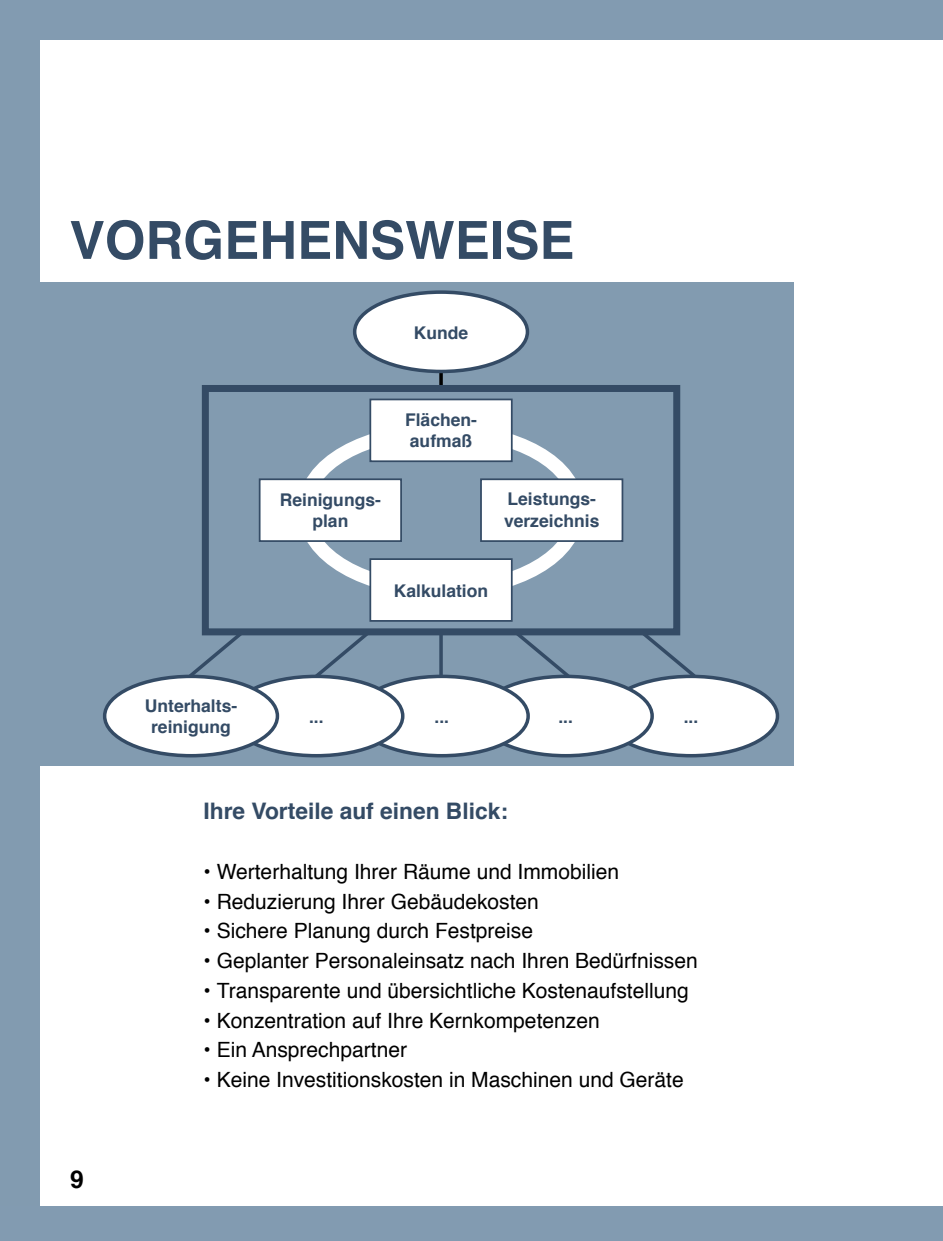
<style>
.page{position:relative;width:943px;height:1241px;background:#fff}
.page>*{position:absolute;margin:0;border:0;box-sizing:border-box;transform-origin:0 0}
.t1{font:700 52.5px "Helvetica";color:#344b65}
.t2{font:700 24.5px "Helvetica";color:#000}
.t3{font:700 22.75px "Helvetica";color:#344b65}
.t4{font:21px "Helvetica";color:#000}
.t5{font:700 17.5px/21px "Helvetica";color:#344b65}
.s1{font-weight:700}
</style>
<div class="page">
<div style="left:35px;top:282px;width:759px;height:483px;background:#829bb0"></div>
<div style="left:0;top:0;width:40px;height:1240px;background:#829bb0"></div>
<div style="left:0;top:0;width:943px;height:40px;background:#829bb1"></div>
<div style="left:0;top:1205px;width:943px;height:35px;background:#829bb1"></div>
<svg style="left:439px;top:373px;width:4px;height:12px"></svg>
<div style="left:354px;top:292px;width:173px;height:79px;background:#fff;border-radius:50%"></div>
<div style="left:353px;top:290px;width:176px;height:83px;border:4px solid #344b65;border-radius:50%"></div>
<div style="left:202px;top:385px;width:478px;height:250px;border:7px solid #344b65"></div>
<div style="left:369px;top:398px;width:143px;height:64px;background:#fff;border:2px solid #344b65"></div>
<div style="left:369px;top:558px;width:143px;height:63px;background:#fff;border:2px solid #344b65"></div>
<div style="left:259px;top:478px;width:143px;height:64px;background:#fff;border:2px solid #344b65"></div>
<div style="left:480px;top:478px;width:143px;height:64px;background:#fff;border:2px solid #344b65"></div>
<div style="left:604px;top:676px;width:173px;height:79px;background:#fff;border-radius:50%"></div>
<div style="left:603px;top:674px;width:176px;height:83px;border:4px solid #344b65;border-radius:50%"></div>
<div style="left:479px;top:676px;width:173px;height:79px;background:#fff;border-radius:50%"></div>
<div style="left:477px;top:674px;width:177px;height:83px;border:4px solid #344b65;border-radius:50%"></div>
<div style="left:355px;top:676px;width:173px;height:79px;background:#fff;border-radius:50%"></div>
<div style="left:353px;top:674px;width:177px;height:83px;border:4px solid #344b65;border-radius:50%"></div>
<div style="left:230px;top:676px;width:173px;height:79px;background:#fff;border-radius:50%"></div>
<div style="left:228px;top:674px;width:176px;height:83px;border:4px solid #344b65;border-radius:50%"></div>
<div style="left:105px;top:676px;width:172px;height:79px;background:#fff;border-radius:50%"></div>
<div style="left:103px;top:674px;width:176px;height:83px;border:4px solid #344b65;border-radius:50%"></div>
<svg style="left:439px;top:632px;width:4px;height:44px"></svg>
<svg style="left:311px;top:628px;width:62px;height:53px"></svg>
<svg style="left:185px;top:627px;width:62px;height:54px"></svg>
<svg style="left:511px;top:628px;width:63px;height:53px"></svg>
<svg style="left:637px;top:627px;width:62px;height:53px"></svg>
<h1 class="t1" style="left:69px;top:198px;width:506px">VORGEHENSWEISE</h1>
<p class="t5" style="left:414px;top:322px;width:56px">Kunde</p>
<p class="t5" style="left:405px;top:409px;width:73px">Flächen&shy;aufmaß</p>
<p class="t5" style="left:280px;top:490px;width:103px;text-align:center">Reinigungs&shy;plan</p>
<p class="t5" style="left:504px;top:489px;width:97px">Leistungs&shy;verzeichnis</p>
<p class="t5" style="left:145px;top:695px;width:94px;text-align:center">Unterhalts&shy;reinigung</p>
<p class="t5" style="left:394px;top:580px;width:96px">Kalkulation</p>
<p class="t5" style="left:309px;top:706px;width:16px">...</p>
<p class="t5" style="left:434px;top:706px;width:16px">...</p>
<p class="t5" style="left:558px;top:706px;width:16px">...</p>
<p class="t5" style="left:683px;top:706px;width:16px">...</p>
<p class="t3" style="left:203px;top:792px;width:306px">Ihre Vorteile auf einen Blick:</p>
<p class="t2" style="left:70px;top:1159px;width:15px">9</p>
<p class="t4" style="left:203px;top:855px;width:417px"><span class="s1">•</span> Werterhaltung Ihrer Räume und Immobilien</p>
<p class="t4" style="left:203px;top:884px;width:337px"><span class="s1">•</span> Reduzierung Ihrer Gebäudekosten</p>
<p class="t4" style="left:203px;top:914px;width:331px"><span class="s1">•</span> Sichere Planung durch Festpreise</p>
<p class="t4" style="left:203px;top:944px;width:496px"><span class="s1">•</span> Geplanter Personaleinsatz nach Ihren Bedürfnissen</p>
<p class="t4" style="left:203px;top:974px;width:487px"><span class="s1">•</span> Transparente und übersichtliche Kostenaufstellung</p>
<p class="t4" style="left:203px;top:1003px;width:398px"><span class="s1">•</span> Konzentration auf Ihre Kernkompetenzen</p>
<p class="t4" style="left:203px;top:1033px;width:205px"><span class="s1">•</span> Ein Ansprechpartner</p>
<p class="t4" style="left:203px;top:1063px;width:482px"><span class="s1">•</span> Keine Investitionskosten in Maschinen und Geräte</p>
</div>
